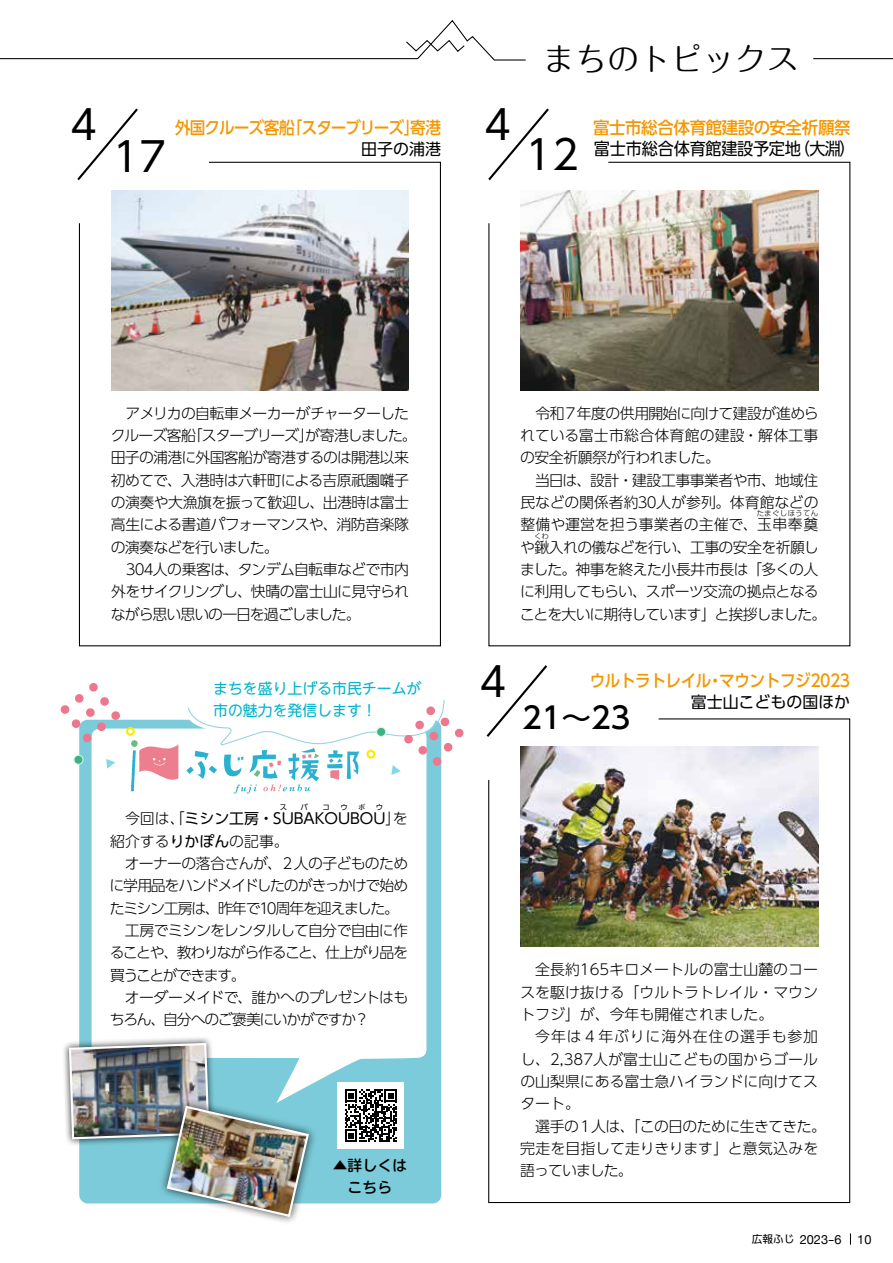
<style>
.page{position:relative;width:893px;height:1263px;background:#fff}
.page>*{position:absolute;margin:0;border:0;box-sizing:border-box;transform-origin:0 0}
.t1{font:40.35px "UD Shin Go Pro";color:#000}
.t2{font:31.95px "Maru Fo Pro";color:#000}
.t3{font:500 29.7px "UD Shin Go Pro";color:#000}
.t4{font:500 16.95px "UD Shin Go Pro";letter-spacing:-.03em;color:#f39700;scale:.92 1}
.t5{font:16.95px "UD Shin Go Pro";letter-spacing:-.015em;color:#000;scale:.95 1}
.t6{font:500 16.95px "UD Shin Go Pro";letter-spacing:-.03em;color:#f39700}
.t7{font:500 16.95px "UD Shin Go Pro";letter-spacing:-.07em;color:#f39700;scale:.92 1}
.t8{font:500 16.95px "UD Shin Go Pro";letter-spacing:-.055em;color:#f39700;scale:.92 1}
.t9{font:15.9px "UD Shin Go Pro";color:#000}
.t10{font:300 14.85px/22.4px "UD Shin Go Pro";letter-spacing:-.04em;color:#000;text-align:justify}
.t11{font:300 14.85px "UD Shin Go Pro";letter-spacing:-.085em;color:#000}
.t12{font:14.85px/22.4px "UD Shin M Go Pro";color:#00b4ca}
.t13{font:14.85px "UD Shin Go Pro";color:#000}
.t14{font:300 14.85px "UD Shin Go Pro";letter-spacing:-.08em;color:#000}
.t15{font:300 14.85px "UD Shin Go Pro";letter-spacing:-.09em;color:#000}
.t16{font:300 14.85px "UD Shin Go Pro";letter-spacing:-.1em;color:#000}
.t17{font:500 14.85px/22.4px "UD Shin M Go Pro";color:#000;text-align:center}
.t18{font:12.75px "Helvetica Neue";color:#000}
.t19{font:10.65px "UD Shin Go Pro";color:#000}
.t20{font:300 7.5px "UD Shin Go Pro";letter-spacing:.01em;color:#000}
.t21{font:7.5px "UD Shin Go Pro";color:#000}
.s1{font-weight:300}
.s2{font-weight:400}
</style>
<div class="page">
<svg style="left:850px;top:1233px;width:1px;height:12px"></svg>
<svg style="left:486px;top:665px;width:62px;height:72px"></svg>
<svg style="left:77px;top:108px;width:61px;height:72px"></svg>
<svg style="left:503px;top:108px;width:46px;height:53px"></svg>
<div style="left:79px;top:720px;width:362px;height:483px;background:#7ccbda;border-radius:9px"></div>
<div style="left:92px;top:728px;width:334px;height:357px;background:#fff"></div>
<svg style="left:60px;top:683px;width:61px;height:60px"></svg>
<div style="left:74px;top:755px;width:9px;height:9px;background:#3ab484;border-radius:50%"></div>
<div style="left:74px;top:755px;width:9px;height:9px;border:1px solid #e2f1e8;border-radius:50%"></div>
<div style="left:126px;top:726px;width:9px;height:10px;border:2px solid #fee900;border-radius:3px"></div>
<svg style="left:106px;top:759px;width:9px;height:10px"></svg>
<div style="left:62px;top:1036px;width:154px;height:110px;background:#000;opacity:.75"></div>
<div style="left:337px;top:1082px;width:67px;height:67px;background:#fff"></div>
<svg style="left:345px;top:1089px;width:52px;height:53px"></svg>
<div style="left:158px;top:1097px;width:160px;height:128px;background:#000;opacity:.75"></div>
<img style="left:68px;top:1042px;width:242px;height:176px">
<svg style="left:131px;top:700px;width:333px;height:94px"></svg>
<img style="left:488px;top:718px;width:363px;height:485px">
<svg style="left:78px;top:161px;width:363px;height:486px"></svg>
<img style="left:488px;top:161px;width:363px;height:486px">
<hr style="left:813px;top:58px;width:80px;height:1px;background:#000">
<svg style="left:0;top:20px;width:526px;height:41px"></svg>
<h1 class="t1" style="left:63px;top:92px;width:24px">4</h1>
<h1 class="t1" style="left:113px;top:124px;width:55px">17</h1>
<p class="t8" style="left:175px;top:114px;width:132px">外国クルーズ客船</p>
<p class="t7" style="left:287px;top:114px;width:169px">「スターブリーズ寄港</p>
<p class="t4" style="left:404px;top:114px;width:19px">」</p>
<p class="t9" style="left:361px;top:136px;width:81px">田子の浦港</p>
<h1 class="t1" style="left:477px;top:92px;width:24px">4</h1>
<h2 class="t2" style="left:543px;top:33px;width:257px">まちのトピックス</h2>
<h1 class="t1" style="left:525px;top:122px;width:55px">12</h1>
<p class="t6" style="left:593px;top:114px;width:259px">富士市総合体育館建設の安全祈願祭</p>
<p class="t5" style="left:794px;top:135px;width:67px">（大淵(</p>
<p class="t5" style="left:594px;top:135px;width:220px">富士市総合体育館建設予定地</p>
<p class="t10" style="left:188px;top:401px;width:231px;text-indent:-62px">アメリカの自転車メーカーがチャーターした「スターブリーズが寄港しました。</p>
<p class="t10" style="left:111px;top:424px;width:300px;text-align:left">クルーズ客船<br>田子の浦港に外国客船が寄港するのは開港以来初めてで、入港時は六軒町による吉原祇園囃子の演奏や大漁旗を振って歓迎し、出港時は富士高生による書道パフォーマンスや、消防音楽隊の演奏などを行いました。</p>
<p class="t10" style="left:111px;top:558px;width:300px;text-indent:15px">304人の乗客は、タンデム自転車などで市内外をサイクリングし、快晴の富士山に見守られながら思い思いの一日を過ごしました。</p>
<p class="t10" style="left:299px;top:424px;width:16px">」</p>
<p class="t12" style="left:213px;top:676px;width:210px">まちを盛り上げる市民チームが市の魅力を発信します!</p>
<p class="t21" style="left:280px;top:801px;width:9px">ス</p>
<p class="t21" style="left:301px;top:801px;width:9px">バ</p>
<p class="t21" style="left:323px;top:801px;width:9px">コ</p>
<p class="t21" style="left:340px;top:801px;width:9px">ウ</p>
<p class="t21" style="left:358px;top:801px;width:9px">ボ</p>
<p class="t21" style="left:376px;top:801px;width:9px">ウ</p>
<p class="t13" style="left:125px;top:807px;width:284px"><span class="s1">今回は、「</span>ミシン工房・SUBAKOUBOU <span class="s1">を」</span></p>
<p class="t10" style="left:110px;top:829px;width:180px">紹介する<span class="s2">りかぽん</span>の記事。</p>
<p class="t10" style="left:125px;top:851px;width:285px">オーナーの落合さんが、２人の子どものため</p>
<p class="t11" style="left:110px;top:873px;width:300px">に学用品をハンドメイドしたのがきっかけで始め</p>
<p class="t14" style="left:110px;top:896px;width:290px">たミシン工房は、昨年で10周年を迎えました。</p>
<p class="t10" style="left:125px;top:918px;width:285px">工房でミシンをレンタルして自分で自由に作</p>
<p class="t15" style="left:110px;top:940px;width:300px">ることや、教わりながら作ること、仕上がり品を</p>
<p class="t16" style="left:110px;top:963px;width:137px">買うことができます。</p>
<p class="t10" style="left:125px;top:985px;width:285px">オーダーメイドで、誰かへのプレゼントはも</p>
<p class="t11" style="left:110px;top:1007px;width:261px">ちろん、自分へのご褒美にいかがですか?</p>
<p class="t17" style="left:333px;top:1153px;width:76px">▲詳しくはこちら</p>
<p class="t10" style="left:520px;top:401px;width:300px;text-indent:15px">令和7年度の供用開始に向けて建設が進められている富士市総合体育館の建設・解体工事の安全祈願祭が行われました。</p>
<p class="t10" style="left:520px;top:468px;width:300px;text-indent:15px">当日は、設計・建設工事事業者や市、地域住民などの関係者約30人が参列。体育館などの整備や運営を担う事業者の主催で、玉串奉奠</p>
<p class="t20" style="left:757px;top:507px;width:63px">たまぐしほうてん</p>
<p class="t10" style="left:520px;top:535px;width:300px">や鍬入れの儀などを行い、工事の安全を祈願し</p>
<p class="t20" style="left:534px;top:530px;width:16px">くわ</p>
<p class="t10" style="left:520px;top:558px;width:308px;text-align:left">ました。神事を終えた小長井市長は「多くの人に利用してもらい、スポーツ交流の拠点となることを大いに期待しています」と挨拶しました。</p>
<h1 class="t1" style="left:473px;top:649px;width:42px">４</h1>
<p class="t4" style="left:719px;top:667px;width:144px">マウントフジ2023</p>
<p class="t4" style="left:590px;top:667px;width:134px">ウルトラトレイル</p>
<p class="t9" style="left:691px;top:689px;width:161px">富士山こどもの国ほか</p>
<p class="t4" style="left:707px;top:667px;width:19px">・</p>
<h3 class="t3" style="left:522px;top:693px;width:110px">21〜23</h3>
<p class="t10" style="left:520px;top:958px;width:299px;text-indent:15px">全長約165キロメートルの富士山麓のコースを駆け抜ける「ウルトラトレイル・マウントフジ」が、今年も開催されました。</p>
<p class="t10" style="left:520px;top:1025px;width:299px;text-indent:15px">今年は4年ぶりに海外在住の選手も参加し、2,387人が富士山こどもの国からゴールの山梨県にある富士急ハイランドに向けてスタート。</p>
<p class="t10" style="left:520px;top:1114px;width:307px;text-align:left;text-indent:15px">選手の1人は、「この日のために生きてきた。完走を目指して走りきります」と意気込みを語っていました。</p>
<p class="t19" style="left:752px;top:1230px;width:44px">広報ふじ</p>
<p class="t18" style="left:800px;top:1230px;width:43px">2023-6</p>
<p class="t18" style="left:857px;top:1230px;width:16px">10</p>
</div>
